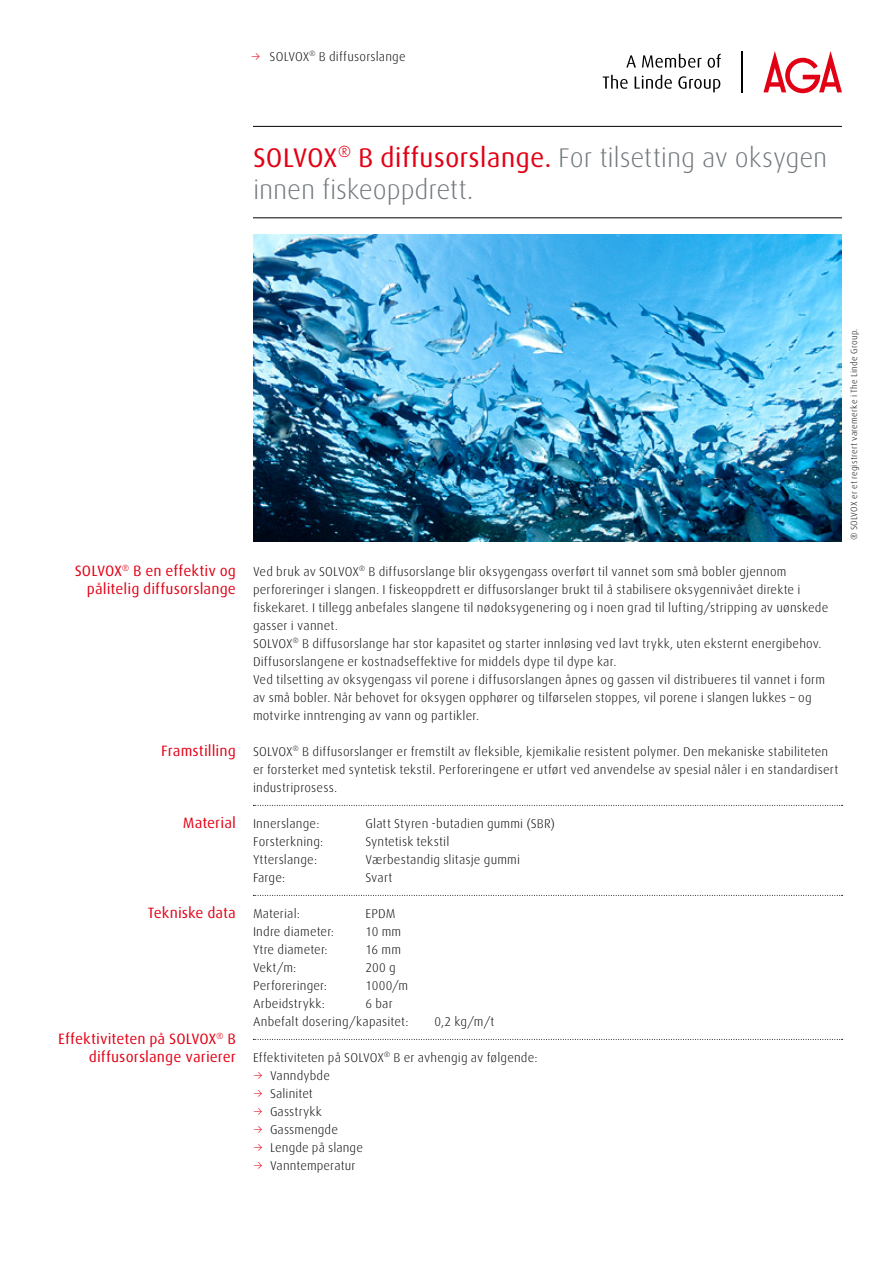
<style>
.page{position:relative;width:893px;height:1263px;background:#fff}
.page>*{position:absolute;margin:0;border:0;box-sizing:border-box;transform-origin:0 0}
.Headline__communicat{font:300 27px/32.4px "Linde Dax OT";letter-spacing:-.005em;color:#70777b}
.Subtitle__10_pt_-_Re{font:15px/18px "Linde Dax OT";letter-spacing:.005em;color:#e20015;text-align:right}
.Copy_text{font:300 12.75px/18px "Linde Dax OT";letter-spacing:.01em;color:#000}
.Copy_text_-_indryk_A{font:300 12.75px "Linde Dax OT";letter-spacing:.01em;color:#000}
.Sample_Information{font:300 12.75px "Linde Dax OT";letter-spacing:.015em;color:#000}
.t1{font:300 9px "Linde Dax OT";letter-spacing:.025em;color:#000}
.s1{color:#e20015}
.s2{font-weight:400;color:#e20015}
</style>
<div class="page">
<svg style="left:253px;top:805px;width:590px;height:1px"></svg>
<svg style="left:253px;top:895px;width:590px;height:1px"></svg>
<svg style="left:253px;top:1039px;width:590px;height:1px"></svg>
<hr style="left:253px;top:126px;width:589px;height:1px;background:#000">
<hr style="left:253px;top:217px;width:589px;height:1px;background:#000">
<hr style="left:741px;top:51px;width:2px;height:41px;background:#000">
<svg style="left:763px;top:51px;width:79px;height:42px"></svg>
<svg style="left:626px;top:55px;width:10px;height:13px"></svg>
<svg style="left:642px;top:54px;width:60px;height:14px"></svg>
<svg style="left:708px;top:54px;width:13px;height:14px"></svg>
<svg style="left:603px;top:75px;width:25px;height:14px"></svg>
<svg style="left:635px;top:75px;width:37px;height:14px"></svg>
<svg style="left:678px;top:76px;width:42px;height:16px"></svg>
<img style="left:253px;top:234px;width:589px;height:307px">
<p class="Sample_Information" style="left:251px;top:48px;width:156px"><span class="s1">→</span> SOLVOX<sup>®</sup> B diffusorslange</p>
<p class="Headline__communicat" style="left:253px;top:140px;width:576px"><span class="s2">SOLVOX</span><sup>®</sup> <span class="s2">B diffusorslange.</span> For tilsetting av oksygen innen fiskeoppdrett.</p>
<p class="Subtitle__10_pt_-_Re" style="left:75px;top:561px;width:163px">SOLVOX<sup>®</sup> B en effektiv og pålitelig diffusorslange</p>
<p class="Subtitle__10_pt_-_Re" style="left:161px;top:741px;width:76px">Framstilling</p>
<p class="Subtitle__10_pt_-_Re" style="left:183px;top:813px;width:55px">Material</p>
<p class="Subtitle__10_pt_-_Re" style="left:148px;top:903px;width:90px">Tekniske data</p>
<p class="Subtitle__10_pt_-_Re" style="left:58px;top:1029px;width:179px">Effektiviteten på SOLVOX<sup>®</sup> B diffusorslange varierer</p>
<p class="Copy_text" style="left:253px;top:562px;width:577px">Ved bruk av SOLVOX<sup>®</sup> B diffusorslange blir oksygengass overført til vannet som små bobler gjennom perforeringer i slangen. I fiskeoppdrett er diffusorslanger brukt til å stabilisere oksygennivået direkte i fiskekaret. I tillegg anbefales slangene til nødoksygenering og i noen grad til lufting/stripping av uønskede gasser i vannet.</p>
<p class="Copy_text" style="left:253px;top:634px;width:570px">SOLVOX<sup>®</sup> B diffusorslange har stor kapasitet og starter innløsing ved lavt trykk, uten eksternt energibehov.<br>Diffusorslangene er kostnadseffektive for middels dype til dype kar.</p>
<p class="Copy_text" style="left:253px;top:670px;width:574px">Ved tilsetting av oksygengass vil porene i diffusorslangen åpnes og gassen vil distribueres til vannet i form av små bobler. Når behovet for oksygen opphører og tilførselen stoppes, vil porene i slangen lukkes – og motvirke inntrenging av vann og partikler.</p>
<p class="Copy_text" style="left:253px;top:742px;width:587px">SOLVOX<sup>®</sup> B diffusorslanger er fremstilt av fleksible, kjemikalie resistent polymer. Den mekaniske stabiliteten er forsterket med syntetisk tekstil. Perforeringene er utført ved anvendelse av spesial nåler i en standardisert industriprosess.</p>
<p class="Copy_text" style="left:253px;top:814px;width:68px">Innerslange:</p>
<p class="Copy_text" style="left:365px;top:814px;width:191px">Glatt Styren -butadien gummi (SBR)</p>
<p class="Copy_text" style="left:253px;top:832px;width:72px">Forsterkning:</p>
<p class="Copy_text" style="left:365px;top:832px;width:85px">Syntetisk tekstil</p>
<p class="Copy_text" style="left:253px;top:850px;width:66px">Ytterslange:</p>
<p class="Copy_text" style="left:365px;top:850px;width:156px">Værbestandig slitasje gummi</p>
<p class="Copy_text" style="left:253px;top:868px;width:34px">Farge:</p>
<p class="Copy_text" style="left:365px;top:868px;width:29px">Svart</p>
<p class="Copy_text" style="left:253px;top:904px;width:48px">Material:</p>
<p class="Copy_text" style="left:365px;top:904px;width:32px">EPDM</p>
<p class="Copy_text" style="left:253px;top:922px;width:83px">Indre diameter:</p>
<p class="Copy_text" style="left:365px;top:922px;width:37px">10 mm</p>
<p class="Copy_text" style="left:253px;top:940px;width:76px">Ytre diameter:</p>
<p class="Copy_text" style="left:365px;top:940px;width:37px">16 mm</p>
<p class="Copy_text" style="left:253px;top:958px;width:45px">Vekt/m:</p>
<p class="Copy_text" style="left:365px;top:958px;width:32px">200 g</p>
<p class="Copy_text" style="left:253px;top:976px;width:75px">Perforeringer:</p>
<p class="Copy_text" style="left:365px;top:976px;width:44px">1000/m</p>
<p class="Copy_text" style="left:253px;top:994px;width:74px">Arbeidstrykk:</p>
<p class="Copy_text" style="left:365px;top:994px;width:29px">6 bar</p>
<p class="Copy_text" style="left:253px;top:1012px;width:157px">Anbefalt dosering/kapasitet:</p>
<p class="Copy_text" style="left:435px;top:1012px;width:61px">0,2 kg/m/t</p>
<p class="Copy_text" style="left:253px;top:1048px;width:286px">Effektiviteten på SOLVOX<sup>®</sup> B er avhengig av følgende:</p>
<p class="Copy_text_-_indryk_A" style="left:253px;top:1067px;width:78px"><span class="s1">→</span> Vanndybde</p>
<p class="Copy_text_-_indryk_A" style="left:253px;top:1085px;width:61px"><span class="s1">→</span> Salinitet</p>
<p class="Copy_text_-_indryk_A" style="left:253px;top:1103px;width:70px"><span class="s1">→</span> Gasstrykk</p>
<p class="Copy_text_-_indryk_A" style="left:253px;top:1121px;width:86px"><span class="s1">→</span> Gassmengde</p>
<p class="Copy_text_-_indryk_A" style="left:253px;top:1139px;width:112px"><span class="s1">→</span> Lengde på slange</p>
<p class="Copy_text_-_indryk_A" style="left:253px;top:1157px;width:104px"><span class="s1">→</span> Vanntemperatur</p>
<p class="t1" style="left:848px;top:540px;width:213px;rotate:-90deg">® SOLVOX er et registrert varemerke i The Linde Group.</p>
</div>
